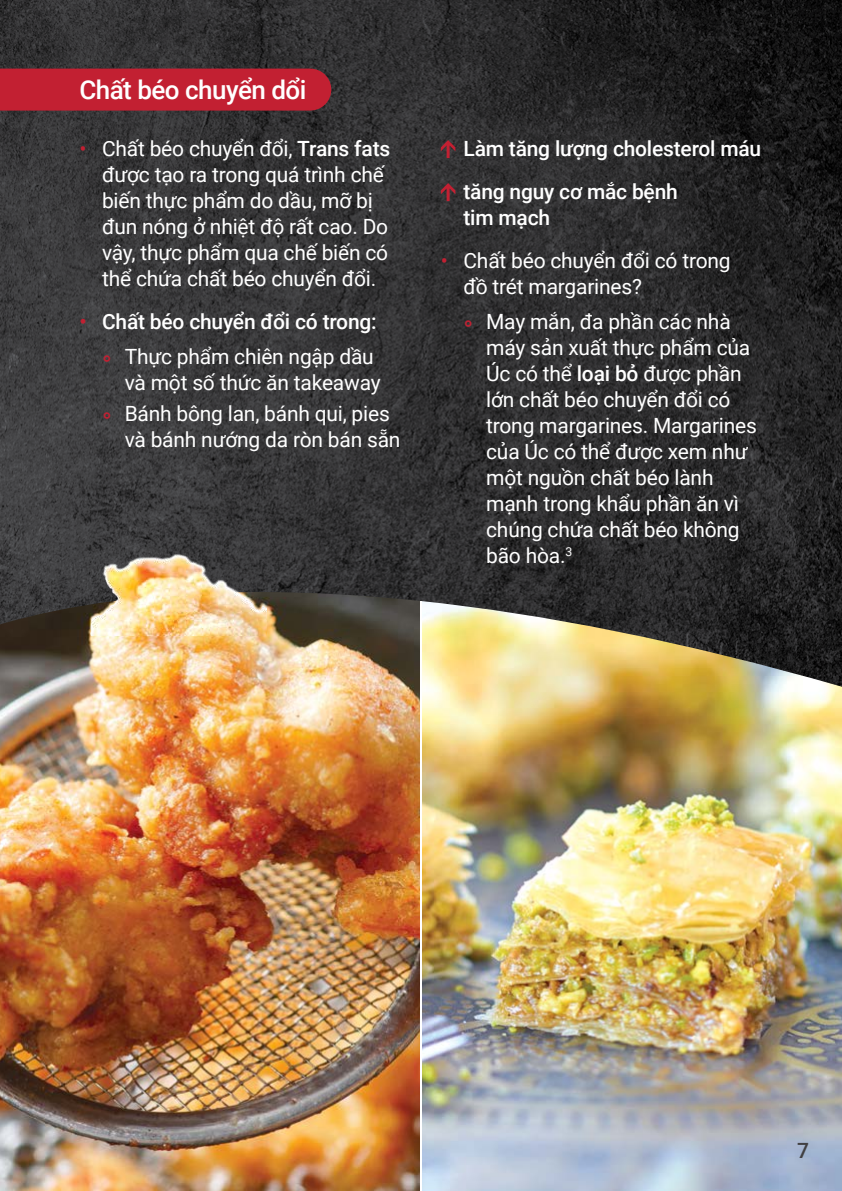
<style>
.page{position:relative;width:842px;height:1191px;background:#fff}
.page>*{position:absolute;margin:0;border:0;box-sizing:border-box;transform-origin:0 0}
.t1{font:500 26px "Roboto";letter-spacing:-.02em;color:#fff}
.t2{font:21px/26px "Roboto";letter-spacing:-.01em;color:#fff}
.t3{font:500 21px/34.6px "Roboto";letter-spacing:-.01em;color:#fff;text-align:right}
.t4{font:500 21px "Roboto";color:#414042}
.s1{color:#c22032}
.s2{font-weight:500}
.s3{font-weight:400;font-size:26px;color:#c22032}
.s4{font-weight:400}
.s5{font-size:26px;color:#c22032}
</style>
<div class="page">
<img style="left:0;top:0;width:842px;height:601px">
<div style="left:0;top:69px;width:310px;height:42px;background:#c22032"></div>
<svg style="left:441px;top:140px;width:14px;height:18px"></svg>
<svg style="left:441px;top:183px;width:14px;height:18px"></svg>
<img style="left:0;top:592px;width:420px;height:599px">
<img style="left:422px;top:601px;width:420px;height:590px">
<hr style="left:420px;top:592px;width:2px;height:599px;background:#fff">
<img style="left:60px;top:534px;width:206px;height:101px">
<p class="t1" style="left:79px;top:71px;width:229px">Chất béo chuyển dổi</p>
<p class="t2" style="left:102px;top:135px;width:290px;text-indent:-23px"><span class="s1">•</span> Chất béo chuyển đổi, <span class="s2">Trans fats </span>được tạo ra trong quá trình chế biến thực phẩm do dầu, mỡ bị đun nóng ở nhiệt độ rất cao. Do vậy, thực phẩm qua chế biến có thể chứa chất béo chuyển đổi.</p>
<p class="t3" style="left:79px;top:304px;width:299px"><span class="s1">•</span> Chất béo chuyển đổi có trong: <span class="s3">°</span> <span class="s4">Thực phẩm chiên ngập dầu</span></p>
<p class="t2" style="left:102px;top:366px;width:289px;line-height:31.6px;text-indent:23px">và một số thức ăn takeaway <span class="s5">°</span> Bánh bông lan, bánh qui, pies</p>
<p class="t2" style="left:125px;top:426px;width:277px">và bánh nướng da ròn bán sẵn</p>
<p class="t3" style="left:463px;top:126px;width:299px;line-height:43px;text-align:left">Làm tăng lượng cholesterol máu tăng nguy cơ mắc bệnh</p>
<p class="t3" style="left:463px;top:200px;width:88px">tim mạch</p>
<p class="t2" style="left:463px;top:247px;width:269px;text-indent:-23px"><span class="s1">•</span> Chất béo chuyển đổi có trong đồ trét margarines?</p>
<p class="t2" style="left:486px;top:307px;width:272px;text-indent:-23px"><span class="s5">°</span> May mắn, đa phần các nhà máy sản xuất thực phẩm của<br>Úc có thể <span class="s2">loại bỏ</span> được phần lớn chất béo chuyển đổi có trong margarines. Margarines của Úc có thể được xem như một nguồn chất béo lành mạnh trong khẩu phần ăn vì chúng chứa chất béo không bão hòa.<sup>3</sup></p>
<p class="t4" style="left:797px;top:1135px;width:13px">7</p>
</div>
